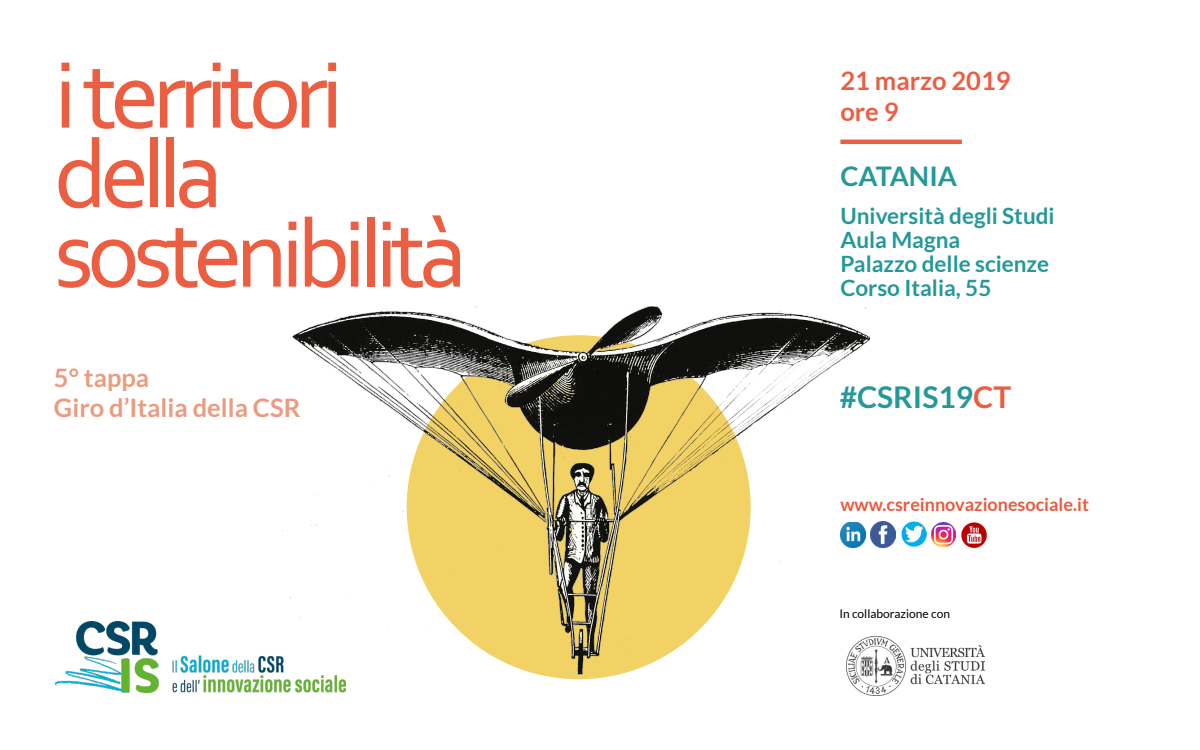
<style>
.page{position:relative;width:1200px;height:750px;background:#fff}
.page>*{position:absolute;margin:0;border:0;box-sizing:border-box;transform-origin:0 0}
.t1{font:99px/79.5px "Corbel";letter-spacing:-.07em;color:#eb5e42}
.t2{font:700 30px "Lato";color:#25989a}
.t3{font:700 27px "Lato";color:#25989a}
.t4{font:700 25.5px/30.6px "Lato";color:#e99c80}
.t5{font:700 25.5px "Lato";color:#eb5e42}
.t6{font:700 22.5px/24px "Lato";color:#25989a}
.t7{font:700 18px "Lato";color:#eb5a3f}
.t8{font:12px "Lato";color:#000}
.s1{color:#eb5e42}
</style>
<div class="page">
<img style="left:55px;top:621px;width:290px;height:71px">
<hr style="left:840px;top:140px;width:122px;height:4px;background:#eb5e42">
<img style="left:870px;top:522px;width:26px;height:25px">
<img style="left:901px;top:522px;width:25px;height:25px">
<img style="left:932px;top:523px;width:24px;height:24px">
<img style="left:961px;top:522px;width:26px;height:27px">
<img style="left:282px;top:306px;width:587px;height:373px">
<img style="left:847px;top:636px;width:138px;height:60px">
<h1 class="t1" style="left:54px;top:53px;width:415px">i territori della sostenibilità</h1>
<p class="t4" style="left:54px;top:362px;width:248px">5° tappa<br>Giro d’Italia della CSR</p>
<p class="t5" style="left:840px;top:67px;width:172px">21 marzo 2019</p>
<p class="t5" style="left:840px;top:97px;width:60px">ore 9</p>
<p class="t3" style="left:840px;top:161px;width:118px">CATANIA</p>
<p class="t6" style="left:840px;top:204px;width:216px">Università degli Studi<br>Aula Magna<br>Palazzo delle scienze<br>Corso Italia, 55</p>
<h2 class="t2" style="left:840px;top:380px;width:173px">#CSRIS19<span class="s1">CT</span></h2>
<p class="t7" style="left:840px;top:494px;width:250px">www.csreinnovazionesociale.it</p>
<p class="t8" style="left:839px;top:607px;width:112px">In collaborazione con</p>
</div>
